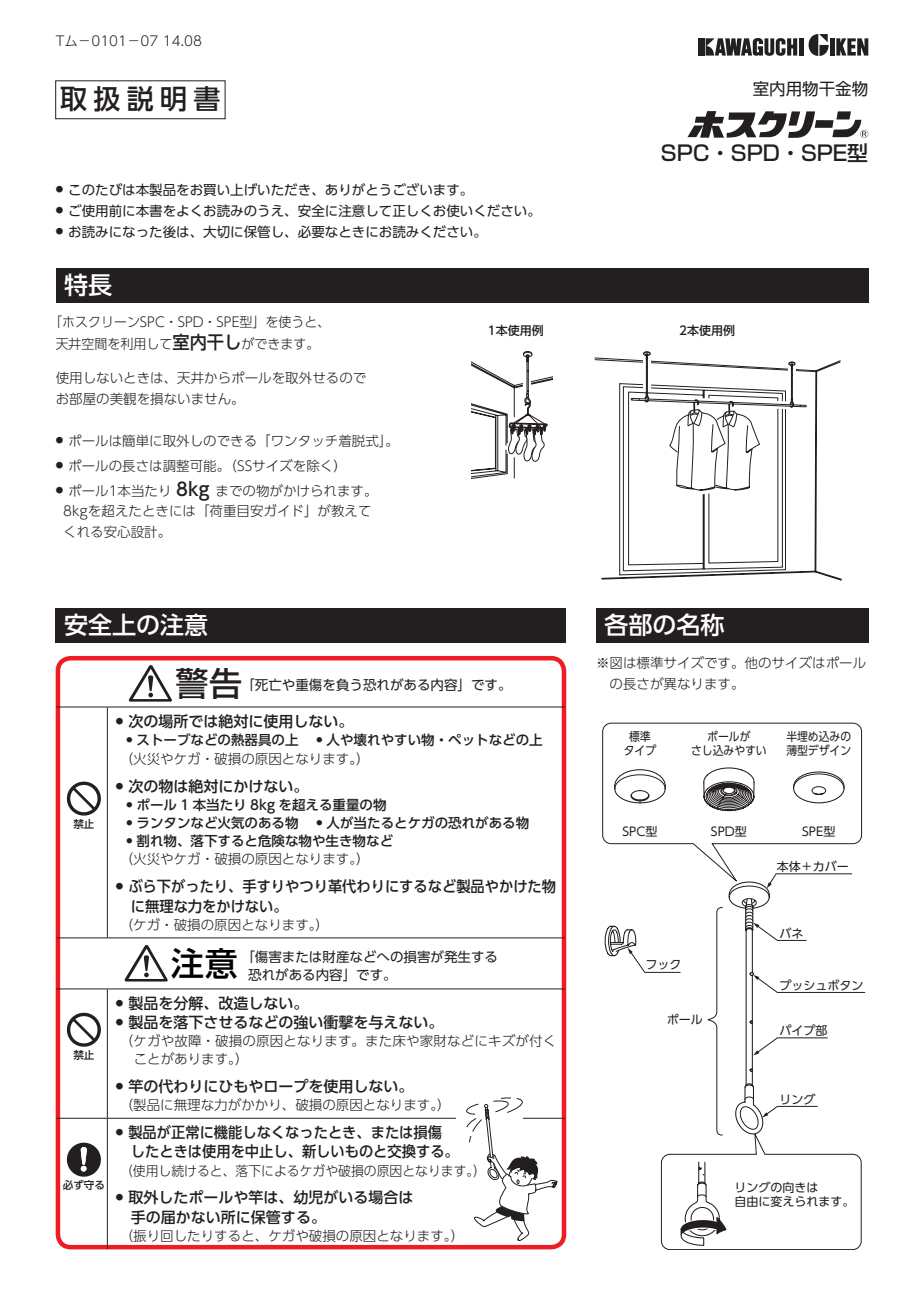
<style>
.page{position:relative;width:919px;height:1289px;background:#fff}
.page>*{position:absolute;margin:0;border:0;box-sizing:border-box;transform-origin:0 0}
.t1{font:33px "Shin Go Pro Medium 90 msp RKSJ H";color:#231f20}
.t2{font:33px "Shin Go Pro Medium 90 msp RKSJ H";color:#000}
.t3{font:500 27px "UD Shin Go Pro";letter-spacing:.23em;color:#231f20}
.t4{font:500 24px "UD Shin Go Pro";color:#fff}
.t5{font:500 21px "Shin Go Pro";color:#231f20}
.t6{font:500 18px "UD Shin Go Pro";color:#231f20}
.t7{font:16.5px "UD Shin Go Pro";color:#231f20}
.t8{font:500 15px "UD Shin Go Pro";color:#231f20}
.t9{font:500 15px "UD Shin Go Pro";color:#231f20;scale:.95 1}
.t10{font:300 13.5px/21px "UD Shin Go Pro";color:#231f20}
.t11{font:13.5px/18px "UD Shin Go Pro";color:#231f20}
.t12{font:500 13.5px "UD Shin Go Pro";color:#231f20}
.t13{font:300 13.5px/21.9px "UD Shin Go Pro";color:#231f20;text-align:center;scale:.96 1}
.t14{font:300 13.5px "UD Shin Go Pro";color:#231f20;scale:.95 1}
.t15{font:12px/14.4px "UD Shin Go Pro Regular 90 msp RKSJ H";color:#231f20}
.t16{font:12px/14.4px "UD Shin Go Pro Regular 90 msp RKSJ H";color:#231f20;text-align:center;scale:.9 1}
.t17{font:500 12px "UD Shin Go Pro";color:#231f20}
.t18{font:10.5px "UD Shin Go Pro Medium 90 msp RKSJ H";color:#231f20}
.t19{font:7.5px "UD Shin Go Pro";color:#231f20}
.t20{font:6px "UD Shin Go Pro";color:#231f20}
.s1{font-weight:500;font-size:18px}
</style>
<div class="page">
<div style="left:56px;top:656px;width:510px;height:593px;border:4px solid #ee1d23;border-radius:13px"></div>
<svg style="left:687px;top:111px;width:181px;height:27px"></svg>
<div style="left:55px;top:80px;width:170px;height:39px;border:1px solid #231f20"></div>
<div style="left:698px;top:38px;width:6px;height:18px;background:#231f20"></div>
<div style="left:798px;top:38px;width:5px;height:18px;background:#231f20"></div>
<hr style="left:830px;top:38px;width:4px;height:18px;background:#231f20">
<svg style="left:836px;top:38px;width:32px;height:18px"></svg>
<svg style="left:705px;top:38px;width:92px;height:18px"></svg>
<svg style="left:808px;top:34px;width:20px;height:22px"></svg>
<div style="left:56px;top:268px;width:812px;height:34px;background:#231f20"></div>
<div style="left:56px;top:608px;width:510px;height:34px;background:#231f20"></div>
<hr style="left:57px;top:706px;width:50px;height:1px;background:#231f20">
<hr style="left:107px;top:706px;width:458px;height:1px;background:#231f20">
<hr style="left:107px;top:707px;width:1px;height:230px;background:#231f20">
<hr style="left:57px;top:937px;width:50px;height:1px;background:#231f20">
<hr style="left:107px;top:937px;width:458px;height:1px;background:#231f20">
<hr style="left:57px;top:988px;width:50px;height:1px;background:#231f20">
<hr style="left:107px;top:988px;width:458px;height:1px;background:#231f20">
<hr style="left:107px;top:989px;width:1px;height:128px;background:#231f20">
<hr style="left:57px;top:1117px;width:50px;height:1px;background:#231f20">
<hr style="left:107px;top:1117px;width:458px;height:1px;background:#231f20">
<hr style="left:107px;top:1118px;width:1px;height:130px;background:#231f20">
<svg style="left:129px;top:665px;width:43px;height:36px"></svg>
<svg style="left:67px;top:781px;width:34px;height:35px"></svg>
<svg style="left:125px;top:945px;width:43px;height:36px"></svg>
<svg style="left:67px;top:1012px;width:34px;height:35px"></svg>
<svg style="left:66px;top:1142px;width:35px;height:35px"></svg>
<svg style="left:816px;top:360px;width:25px;height:220px"></svg>
<svg style="left:594px;top:351px;width:222px;height:229px"></svg>
<svg style="left:471px;top:351px;width:81px;height:128px"></svg>
<hr style="left:528px;top:361px;width:1px;height:33px;background:#231f20">
<hr style="left:526px;top:361px;width:1px;height:33px;background:#231f20">
<div style="left:596px;top:608px;width:272px;height:34px;background:#231f20"></div>
<svg style="left:602px;top:722px;width:260px;height:527px"></svg>
<svg style="left:792px;top:771px;width:53px;height:33px"></svg>
<svg style="left:697px;top:773px;width:147px;height:424px"></svg>
<svg style="left:604px;top:925px;width:77px;height:47px"></svg>
<svg style="left:707px;top:873px;width:158px;height:262px"></svg>
<svg style="left:680px;top:1160px;width:47px;height:86px"></svg>
<div style="left:456px;top:1107px;width:67px;height:21px;background:#fff"></div>
<svg style="left:466px;top:1097px;width:91px;height:143px"></svg>
<p class="t10" style="left:56px;top:30px;width:148px">Tム－0101－07 14.08</p>
<h2 class="t3" style="left:60px;top:77px;width:162px">取扱説明書</h2>
<p class="t11" style="left:68px;top:180px;width:406px">このたびは本製品をお買い上げいただき、ありがとうございます。</p>
<p class="t19" style="left:56px;top:183px;width:9px">●</p>
<p class="t11" style="left:68px;top:201px;width:474px">ご使用前に本書をよくお読みのうえ、安全に注意して正しくお使いください。</p>
<p class="t19" style="left:56px;top:204px;width:9px">●</p>
<p class="t11" style="left:68px;top:222px;width:420px">お読みになった後は、大切に保管し、必要なときにお読みください。</p>
<p class="t19" style="left:56px;top:225px;width:9px">●</p>
<h3 class="t4" style="left:64px;top:265px;width:49px">特長</h3>
<p class="t13" style="left:49px;top:310px;width:294px">「ホスクリーンSPC・SPD・SPE型」を使うと、天井空間を利用して<span class="s1">室内干し</span>ができます。</p>
<p class="t10" style="left:56px;top:366px;width:312px">使用しないときは、天井からポールを取外せるのでお部屋の美観を損ないません。</p>
<p class="t10" style="left:68px;top:429px;width:332px">ポールは簡単に取外しのできる「ワンタッチ着脱式。「</p>
<p class="t19" style="left:56px;top:434px;width:9px">●</p>
<p class="t10" style="left:68px;top:455px;width:280px">ポールの長さは調整可能。（SSサイズを除く(</p>
<p class="t19" style="left:56px;top:459px;width:9px">●</p>
<p class="t10" style="left:68px;top:480px;width:105px">ポール1本当たり</p>
<p class="t19" style="left:56px;top:484px;width:9px">●</p>
<h3 class="t6" style="left:176px;top:474px;width:35px">8kg</h3>
<p class="t10" style="left:215px;top:480px;width:163px">までの物がかけられます。</p>
<p class="t10" style="left:63px;top:500px;width:310px">8kgを超えたときには「荷重目安ガイド」が教えてくれる安心設計。</p>
<h3 class="t4" style="left:64px;top:605px;width:145px">安全上の注意</h3>
<p class="t17" style="left:488px;top:320px;width:57px">1本使用例</p>
<h1 class="t1" style="left:175px;top:656px;width:68px">警告</h1>
<p class="t11" style="left:241px;top:675px;width:271px">「死亡や重傷を負う恐れがある内容」です。</p>
<p class="t8" style="left:128px;top:708px;width:226px">次の場所では絶対に使用しない。</p>
<p class="t19" style="left:116px;top:714px;width:9px">●</p>
<p class="t12" style="left:136px;top:728px;width:177px">ストーブなどの熱器具の上　</p>
<p class="t20" style="left:316px;top:734px;width:7px">●</p>
<p class="t12" style="left:326px;top:728px;width:217px">人や壊れやすい物・ペットなどの上</p>
<p class="t20" style="left:126px;top:734px;width:7px">●</p>
<p class="t10" style="left:120px;top:748px;width:251px">（火災やケガ・破損の原因となります (。</p>
<p class="t8" style="left:128px;top:774px;width:181px">次の物は絶対にかけない。</p>
<p class="t19" style="left:116px;top:780px;width:9px">●</p>
<p class="t18" style="left:73px;top:815px;width:22px">禁止</p>
<p class="t18" style="left:73px;top:1046px;width:22px">禁止</p>
<p class="t18" style="left:63px;top:1176px;width:43px">必ず守る</p>
<p class="t12" style="left:136px;top:794px;width:251px">ポール 1 本当たり 8kg を超える重量の物</p>
<p class="t20" style="left:126px;top:800px;width:7px">●</p>
<p class="t12" style="left:326px;top:812px;width:204px">人が当たるとケガの恐れがある物</p>
<p class="t12" style="left:136px;top:812px;width:177px">ランタンなど火気のある物　</p>
<p class="t20" style="left:316px;top:818px;width:7px">●</p>
<p class="t20" style="left:126px;top:818px;width:7px">●</p>
<p class="t12" style="left:190px;top:830px;width:204px">落下すると危険な物や生き物など</p>
<p class="t12" style="left:136px;top:830px;width:49px">割れ物､</p>
<p class="t20" style="left:126px;top:836px;width:7px">●</p>
<p class="t10" style="left:120px;top:848px;width:251px">（火災やケガ・破損の原因となります (。</p>
<p class="t9" style="left:128px;top:874px;width:451px">ぶら下がったり、手すりやつり革代わりにするなど製品やかけた物</p>
<p class="t19" style="left:116px;top:880px;width:9px">●</p>
<p class="t9" style="left:131px;top:893px;width:166px">に無理な力をかけない。</p>
<p class="t10" style="left:120px;top:913px;width:211px">（ケガ・破損の原因となります (。</p>
<h1 class="t2" style="left:171px;top:936px;width:68px">注意</h1>
<p class="t11" style="left:248px;top:947px;width:251px;text-indent:-7px">「傷害または財産などへの損害が発生する恐れがある内容」です。</p>
<p class="t8" style="left:128px;top:990px;width:181px">製品を分解、改造しない。</p>
<p class="t19" style="left:116px;top:996px;width:9px">●</p>
<p class="t8" style="left:128px;top:1010px;width:316px">製品を落下させるなどの強い衝撃を与えない。</p>
<p class="t19" style="left:116px;top:1016px;width:9px">●</p>
<p class="t10" style="left:134px;top:1031px;width:424px;line-height:18px;text-indent:-14px">（ケガや故障・破損の原因となります。また床や家財などにキズが付くことがあります (。</p>
<p class="t8" style="left:128px;top:1074px;width:286px">竿の代わりにひもやロープを使用しない。</p>
<p class="t19" style="left:116px;top:1080px;width:9px">●</p>
<p class="t10" style="left:120px;top:1094px;width:332px">（製品に無理な力がかかり、破損の原因となります (。</p>
<p class="t9" style="left:128px;top:1119px;width:331px">製品が正常に機能しなくなったとき、または損傷</p>
<p class="t19" style="left:116px;top:1125px;width:9px">●</p>
<p class="t9" style="left:131px;top:1139px;width:346px">したときは使用を中止し、新しいものと交換する。</p>
<p class="t14" style="left:120px;top:1159px;width:386px">（使用し続けると、落下によるケガや破損の原因となります (。</p>
<p class="t8" style="left:128px;top:1185px;width:286px">取外したポールや竿は、幼児がいる場合は</p>
<p class="t19" style="left:116px;top:1191px;width:9px">●</p>
<p class="t8" style="left:131px;top:1204px;width:196px">手の届かない所に保管する。</p>
<p class="t10" style="left:120px;top:1224px;width:346px">（振り回したりすると、ケガや破損の原因となります (。</p>
<p class="t7" style="left:752px;top:76px;width:117px">室内用物干金物</p>
<h3 class="t5" style="left:661px;top:135px;width:209px">SPC・SPD・SPE型</h3>
<p class="t17" style="left:679px;top:320px;width:57px">2本使用例</p>
<h3 class="t4" style="left:604px;top:605px;width:121px">各部の名称</h3>
<p class="t10" style="left:609px;top:651px;width:258px;text-indent:-14px">※図は標準サイズです。他のサイズはポールの長さが異なります。</p>
<p class="t16" style="left:691px;top:728px;width:85px">ポールが<br>さし込みやすい</p>
<p class="t16" style="left:623px;top:728px;width:37px">標準タイプ</p>
<p class="t16" style="left:786px;top:728px;width:74px;text-align:left">半埋め込みの薄型デザイン</p>
<p class="t15" style="left:622px;top:823px;width:37px">SPC型</p>
<p class="t15" style="left:711px;top:823px;width:37px">SPD型</p>
<p class="t15" style="left:645px;top:957px;width:37px">フック</p>
<p class="t15" style="left:666px;top:1012px;width:37px">ポール</p>
<p class="t15" style="left:802px;top:823px;width:35px">SPE型</p>
<p class="t15" style="left:776px;top:858px;width:73px">本体＋カバー</p>
<p class="t15" style="left:779px;top:925px;width:25px">バネ</p>
<p class="t15" style="left:779px;top:977px;width:85px">プッシュボタン</p>
<p class="t15" style="left:779px;top:1022px;width:49px">パイプ部</p>
<p class="t15" style="left:779px;top:1091px;width:37px">リング</p>
<p class="t15" style="left:734px;top:1179px;width:121px">リングの向きは<br>自由に変えられます。</p>
</div>
